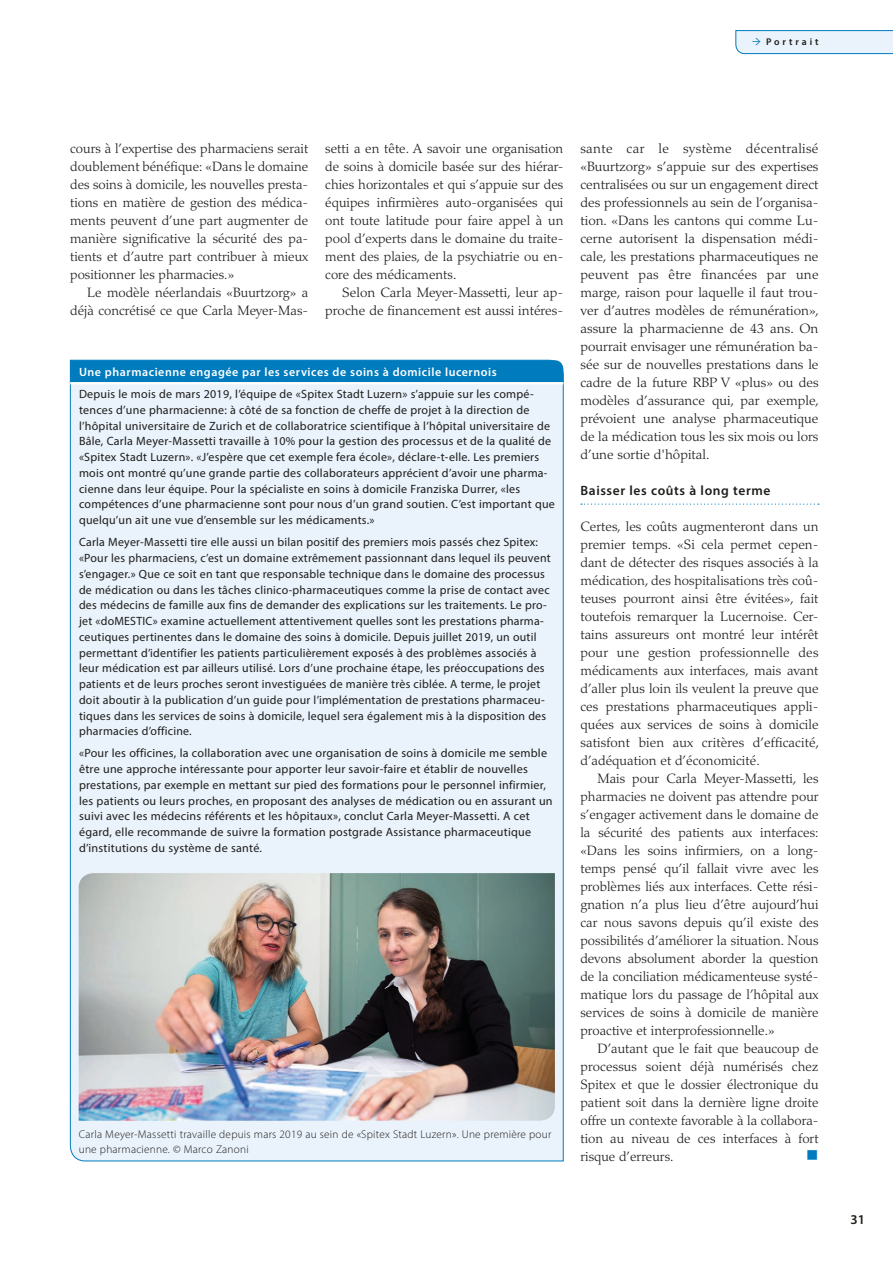
<style>
.page{position:relative;width:893px;height:1263px;background:#fff}
.page>*{position:absolute;margin:0;border:0;box-sizing:border-box;transform-origin:0 0}
.t1{font:16.5px "Wingdings";color:#007bbe}
.t2{font:300 13.5px/18px "Palatino LT Std";color:#1d1d1b;text-align:justify}
.t3{font:600 13.5px "Myriad Pro";letter-spacing:.045em;color:#1d1d1b}
.t4{font:12px/15.8px "Myriad Pro";letter-spacing:.02em;color:#1d1d1b}
.t5{font:600 12px "Myriad Pro";letter-spacing:.045em;color:#fff}
.t6{font:300 11.25px/15px "Myriad Pro";letter-spacing:.02em;color:#1d1d1b}
.t7{font:600 9.75px "Myriad Pro";letter-spacing:.3em;color:#1d1d1b}
.s1{font-family:"Minion Pro";font-size:13.5px;color:#007bbe}
</style>
<div class="page">
<svg style="left:735px;top:30px;width:158px;height:24px;background:#d6e8f5"></svg>
<svg style="left:581px;top:504px;width:238px;height:1px"></svg>
<div style="left:70px;top:367px;width:494px;height:794px;background:#eaf2fb"></div>
<div style="left:70px;top:360px;width:493px;height:22px;background:#007bbe"></div>
<hr style="left:70px;top:382px;width:493px;height:2px;background:#fff">
<img style="left:79px;top:873px;width:476px;height:248px">
<p class="t7" style="left:752px;top:36px;width:68px"><span class="s1">→</span> Portrait</p>
<p class="t2" style="left:70px;top:140px;width:240px">cours à l’expertise des pharmaciens serait doublement bénéfique: «Dans le domaine des soins à domicile, les nouvelles presta&shy;tions en matière de gestion des médica&shy;ments peuvent d’une part augmenter de manière significative la sécurité des pa&shy;tients et d’autre part contribuer à mieux positionner les pharmacies.»</p>
<p class="t2" style="left:70px;top:284px;width:240px;text-align:right">Le modèle néerlandais «Buurtzorg» a déjà concrétisé ce que Carla Meyer-Mas-</p>
<p class="t2" style="left:325px;top:140px;width:240px">setti a en tête. A savoir une organisation de soins à domicile basée sur des hiérar&shy;chies horizontales et qui s’appuie sur des équipes infirmières auto-organisées qui ont toute latitude pour faire appel à un pool d’experts dans le domaine du traite&shy;ment des plaies, de la psychiatrie ou en&shy;core des médicaments.</p>
<p class="t2" style="left:325px;top:284px;width:240px;text-align:right">Selon Carla Meyer-Massetti, leur ap&shy;proche de financement est aussi intéres-</p>
<p class="t5" style="left:79px;top:364px;width:419px">Une pharmacienne engagée par les services de soins à domicile lucernois</p>
<p class="t4" style="left:79px;top:386px;width:477px">Depuis le mois de mars 2019, l’équipe de «Spitex Stadt Luzern» s’appuie sur les compé&shy;tences d’une pharmacienne: à côté de sa fonction de cheffe de projet à la direction de l’hôpital universitaire de Zurich et de collaboratrice scientifique à l’hôpital universitaire de Bâle, Carla Meyer-Massetti travaille à 10% pour la gestion des processus et de la qualité de «Spitex Stadt Luzern». «J’espère que cet exemple fera école», déclare-t-elle. Les premiers mois ont montré qu’une grande partie des collaborateurs apprécient d’avoir une pharma&shy;cienne dans leur équipe. Pour la spécialiste en soins à domicile Franziska Durrer, «les compétences d’une pharmacienne sont pour nous d’un grand soutien. C’est important que quelqu’un ait une vue d’ensemble sur les médicaments.»</p>
<p class="t4" style="left:79px;top:534px;width:473px">Carla Meyer-Massetti tire elle aussi un bilan positif des premiers mois passés chez Spitex: «Pour les pharmaciens, c’est un domaine extrêmement passionnant dans lequel ils peuvent s’engager.» Que ce soit en tant que responsable technique dans le domaine des processus de médication ou dans les tâches clinico-pharmaceutiques comme la prise de contact avec des médecins de famille aux fins de demander des explications sur les traitements. Le pro&shy;jet «doMESTIC» examine actuellement attentivement quelles sont les prestations pharma&shy;ceutiques pertinentes dans le domaine des soins à domicile. Depuis juillet 2019, un outil permettant d’identifier les patients particulièrement exposés à des problèmes associés à leur médication est par ailleurs utilisé. Lors d’une prochaine étape, les préoccupations des patients et de leurs proches seront investiguées de manière très ciblée. A terme, le projet doit aboutir à la publication d’un guide pour l’implémentation de prestations pharmaceu&shy;tiques dans les services de soins à domicile, lequel sera également mis à la disposition des pharmacies d’officine.</p>
<p class="t4" style="left:79px;top:745px;width:475px">«Pour les officines, la collaboration avec une organisation de soins à domicile me semble être une approche intéressante pour apporter leur savoir-faire et établir de nouvelles prestations, par exemple en mettant sur pied des formations pour le personnel infirmier, les patients ou leurs proches, en proposant des analyses de médication ou en assurant un suivi avec les médecins référents et les hôpitaux», conclut Carla Meyer-Massetti. A cet égard, elle recommande de suivre la formation postgrade Assistance pharmaceutique d’institutions du système de santé.</p>
<p class="t6" style="left:79px;top:1126px;width:474px">Carla Meyer-Massetti travaille depuis mars 2019 au sein de «Spitex Stadt Luzern». Une première pour une pharmacienne. © Marco Zanoni</p>
<p class="t2" style="left:580px;top:140px;width:240px">sante car le système décentralisé «Buurtzorg» s’appuie sur des expertises centralisées ou sur un engagement direct des professionnels au sein de l’organisa&shy;tion. «Dans les cantons qui comme Lu&shy;cerne autorisent la dispensation médi&shy;cale, les prestations pharmaceutiques ne peuvent pas être financées par une marge, raison pour laquelle il faut trou&shy;ver d’autres modèles de rémunération», assure la pharmacienne de 43 ans. On pourrait envisager une rémunération ba&shy;sée sur de nouvelles prestations dans le cadre de la future RBP V «plus» ou des modèles d’assurance qui, par exemple, prévoient une analyse pharmaceutique de la médication tous les six mois ou lors d’une sortie d'hôpital.</p>
<p class="t3" style="left:580px;top:482px;width:192px">Baisser les coûts à long terme</p>
<p class="t2" style="left:580px;top:518px;width:240px">Certes, les coûts augmenteront dans un premier temps. «Si cela permet cepen&shy;dant de détecter des risques associés à la médication, des hospitalisations très coû&shy;teuses pourront ainsi être évitées», fait toutefois remarquer la Lucernoise. Cer&shy;tains assureurs ont montré leur intérêt pour une gestion professionnelle des médicaments aux interfaces, mais avant d’aller plus loin ils veulent la preuve que ces prestations pharmaceutiques appli&shy;quées aux services de soins à domicile satisfont bien aux critères d’efficacité, d’adéquation et d’économicité.</p>
<p class="t2" style="left:580px;top:770px;width:240px;text-indent:17px">Mais pour Carla Meyer-Massetti, les pharmacies ne doivent pas attendre pour s’engager activement dans le domaine de la sécurité des patients aux interfaces: «Dans les soins infirmiers, on a long&shy;temps pensé qu’il fallait vivre avec les problèmes liés aux interfaces. Cette rési&shy;gnation n’a plus lieu d’être aujourd’hui car nous savons depuis qu’il existe des possibilités d’améliorer la situation. Nous devons absolument aborder la question de la conciliation médicamenteuse systé&shy;matique lors du passage de l’hôpital aux services de soins à domicile de manière proactive et interprofessionnelle.»</p>
<p class="t2" style="left:580px;top:1040px;width:240px;text-indent:17px">D’autant que le fait que beaucoup de processus soient déjà numérisés chez Spitex et que le dossier électronique du patient soit dans la dernière ligne droite offre un contexte favorable à la collabora&shy;tion au niveau de ces interfaces à fort risque d’erreurs.</p>
<p class="t1" style="left:806px;top:1146px;width:14px">■</p>
<p class="t3" style="left:850px;top:1211px;width:16px">31</p>
</div>
